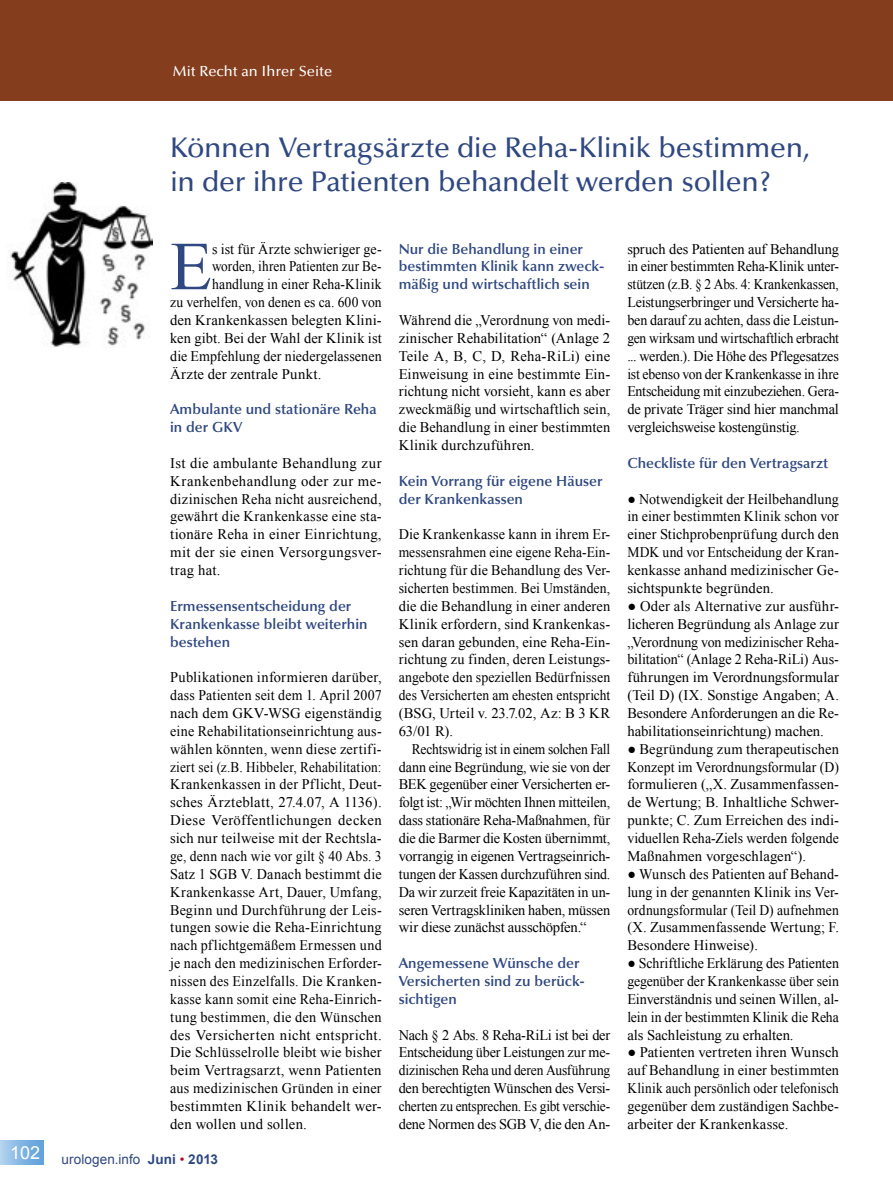
<style>
.page{position:relative;width:893px;height:1191px;background:#fff}
.page>*{position:absolute;margin:0;border:0;box-sizing:border-box;transform-origin:0 0}
.Fließtext_-_4spaltensatz{font:68.7px "Times New Roman";color:#2f4882}
.headline{font:500 28.5px/34.2px "Optima";letter-spacing:-.01em;color:#2f4882}
.t1{font:18px "Arial";color:#fff}
.Fließtext_-_4spaltensatz-2{font:14.7px/17.9px "Times New Roman";letter-spacing:.005em;color:#000;text-align:justify}
.Fließtext_-_4spaltensatz-3{font:14.7px/17.9px "Times New Roman";letter-spacing:.005em;color:#000;text-align:justify;scale:.92 1}
.Fließtext_-_4spaltensatz-4{font:14.7px/17.9px "Times New Roman";letter-spacing:.005em;color:#000;text-align:justify;scale:.96 1}
.Fließtext-Headline{font:600 14.7px/17.9px "Optima";color:#2f4882}
.Fließtext_-_4spaltensatz-5{font:14.7px/17.9px "Times New Roman";letter-spacing:.005em;color:#000;text-align:justify;scale:.95 1}
.Fließtext_-_4spaltensatz-6{font:14.7px "Times New Roman";letter-spacing:.005em;color:#000;scale:.93 1}
.Fließtext_-_4spaltensatz-7{font:14.7px "Times New Roman";letter-spacing:.005em;color:#000;scale:.9 1}
.Fließtext-Headline-2{font:500 14.7px "Optima";color:#fff}
.t2{font:13.5px "Arial";letter-spacing:.005em;color:#2f4882}
.s1{font-weight:700}
.s2{color:#be0027}
.s3{font-family:"Arial"}
</style>
<div class="page">
<div style="left:0;top:1140px;width:43px;height:24px;background:linear-gradient(to right,#b0d1ee,#5b9eda)"></div>
<div style="left:0;top:0;width:893px;height:101px;background:#843e1e"></div>
<img style="left:10px;top:183px;width:143px;height:165px">
<p class="Fließtext-Headline-2" style="left:173px;top:63px;width:161px">Mit Recht an Ihrer Seite</p>
<p class="t1" style="left:10px;top:1140px;width:32px">102</p>
<p class="headline" style="left:170px;top:131px;width:642px">Können Vertragsärzte die Reha-Klinik bestimmen, in der ihre Patienten behandelt werden sollen?</p>
<p class="Fließtext_-_4spaltensatz" style="left:170px;top:220px;width:43px">E</p>
<p class="Fließtext_-_4spaltensatz-4" style="left:212px;top:239px;width:178px">s ist für Ärzte schwieriger ge-</p>
<p class="Fließtext_-_4spaltensatz-7" style="left:212px;top:256px;width:190px">worden, ihren Patienten zur Be-</p>
<p class="Fließtext_-_4spaltensatz-6" style="left:212px;top:274px;width:184px">handlung in einer Reha-Klinik</p>
<p class="Fließtext_-_4spaltensatz-6" style="left:170px;top:292px;width:229px">zu verhelfen, von denen es ca. 600 von</p>
<p class="Fließtext_-_4spaltensatz-2" style="left:170px;top:311px;width:213px">den Krankenkassen belegten Klini-</p>
<p class="Fließtext_-_4spaltensatz-2" style="left:170px;top:329px;width:213px">ken gibt. Bei der Wahl der Klinik ist</p>
<p class="Fließtext_-_4spaltensatz-5" style="left:170px;top:346px;width:224px">die Empfehlung der niedergelassenen</p>
<p class="Fließtext_-_4spaltensatz-2" style="left:170px;top:364px;width:153px">Ärzte der zentrale Punkt.</p>
<p class="Fließtext-Headline" style="left:170px;top:400px;width:208px">Ambulante und stationäre Reha in der GKV</p>
<p class="Fließtext_-_4spaltensatz-2" style="left:170px;top:454px;width:213px">Ist die ambulante Behandlung zur Krankenbehandlung oder zur me&shy;dizinischen Reha nicht ausreichend, gewährt die Krankenkasse eine sta&shy;tionäre Reha in einer Einrichtung, mit der sie einen Versorgungsver&shy;trag hat.</p>
<p class="Fließtext-Headline" style="left:170px;top:597px;width:199px">Ermessensentscheidung der<br>Krankenkasse bleibt weiterhin bestehen</p>
<p class="Fließtext_-_4spaltensatz-2" style="left:170px;top:668px;width:213px">Publikationen informieren darüber, dass Patienten seit dem 1. April 2007 nach dem GKV-WSG eigenständig eine Rehabilitationseinrichtung aus&shy;wählen könnten, wenn diese zertifi&shy;ziert sei (z.B. Hibbeler, Rehabilitation:<br>Krankenkassen in der Pflicht, Deut&shy;sches Ärzteblatt, 27.4.07, A 1136).<br>Diese Veröffentlichungen decken sich nur teilweise mit der Rechtsla&shy;ge, denn nach wie vor gilt § 40 Abs. 3<br>Satz 1 SGB V. Danach bestimmt die Krankenkasse Art, Dauer, Umfang, Beginn und Durchführung der Leis&shy;tungen sowie die Reha-Einrichtung nach pflichtgemäßem Ermessen und je nach den medizinischen Erforder&shy;nissen des Einzelfalls. Die Kranken&shy;kasse kann somit eine Reha-Einrich&shy;tung bestimmen, die den Wünschen des Versicherten nicht entspricht.<br>Die Schlüsselrolle bleibt wie bisher beim Vertragsarzt, wenn Patienten aus medizinischen Gründen in einer bestimmten Klinik behandelt wer&shy;den wollen und sollen.</p>
<p class="t2" style="left:62px;top:1150px;width:158px">urologen.info <span class="s1">Juni</span> <span class="s2">•</span> <span class="s1">2013</span></p>
<p class="Fließtext-Headline" style="left:399px;top:240px;width:186px">Nur die Behandlung in einer</p>
<p class="Fließtext-Headline" style="left:399px;top:258px;width:207px">bestimmten Klinik kann zweck&shy;mäßig und wirtschaftlich sein</p>
<p class="Fließtext_-_4spaltensatz-2" style="left:399px;top:311px;width:213px">Während die „Verordnung von medi&shy;zinischer Rehabilitation“ (Anlage 2<br>Teile A, B, C, D, Reha-RiLi) eine Einweisung in eine bestimmte Ein&shy;richtung nicht vorsieht, kann es aber zweckmäßig und wirtschaftlich sein, die Behandlung in einer bestimmten Klinik durchzuführen.</p>
<p class="Fließtext-Headline" style="left:399px;top:472px;width:205px">Kein Vorrang für eigene Häuser der Krankenkassen</p>
<p class="Fließtext_-_4spaltensatz-2" style="left:399px;top:525px;width:213px">Die Krankenkasse kann in ihrem Er&shy;messensrahmen eine eigene Reha-Ein&shy;richtung für die Behandlung des Ver&shy;sicherten bestimmen. Bei Umständen, die die Behandlung in einer anderen Klinik erfordern, sind Krankenkas&shy;sen daran gebunden, eine Reha-Ein&shy;richtung zu finden, deren Leistungs&shy;angebote den speziellen Bedürfnissen des Versicherten am ehesten entspricht (BSG, Urteil v. 23.7.02, Az: B 3 KR 63/01 R).</p>
<p class="Fließtext_-_4spaltensatz-3" style="left:399px;top:739px;width:232px;text-indent:13px">Rechtswidrig ist in einem solchen Fall dann eine Begründung, wie sie von der BEK gegenüber einer Versicherten er&shy;folgt ist: „Wir möchten Ihnen mitteilen, dass stationäre Reha-Maßnahmen, für die die Barmer die Kosten übernimmt, vorrangig in eigenen Vertragseinrich&shy;tungen der Kassen durchzuführen sind.<br>Da wir zurzeit freie Kapazitäten in un&shy;seren Vertragskliniken haben, müssen wir diese zunächst ausschöpfen.“</p>
<p class="Fließtext-Headline" style="left:399px;top:954px;width:188px">Angemessene Wünsche der<br>Versicherten sind zu berück&shy;sichtigen</p>
<p class="Fließtext_-_4spaltensatz-2" style="left:399px;top:1025px;width:213px">Nach § 2 Abs. 8 Reha-RiLi ist bei der Entscheidung über Leistungen zur me&shy;dizinischen Reha und deren Ausführung den berechtigten Wünschen des Versi&shy;cherten zu entsprechen. Es gibt verschie&shy;dene Normen des SGB V, die den An-</p>
<p class="Fließtext_-_4spaltensatz-2" style="left:627px;top:239px;width:213px">spruch des Patienten auf Behandlung in einer bestimmten Reha-Klinik unter&shy;stützen (z.B. § 2 Abs. 4: Krankenkassen, Leistungserbringer und Versicherte ha&shy;ben darauf zu achten, dass die Leistun&shy;gen wirksam und wirtschaftlich erbracht ... werden.). Die Höhe des Pflegesatzes ist ebenso von der Krankenkasse in ihre Entscheidung mit einzubeziehen. Gera&shy;de private Träger sind hier manchmal vergleichsweise kostengünstig.</p>
<p class="Fließtext-Headline" style="left:627px;top:454px;width:202px">Checkliste für den Vertragsarzt</p>
<p class="Fließtext_-_4spaltensatz-4" style="left:627px;top:489px;width:222px"><span class="s3">●</span> Notwendigkeit der Heilbehandlung in einer bestimmten Klinik schon vor einer Stichprobenprüfung durch den MDK und vor Entscheidung der Kran&shy;kenkasse anhand medizinischer Ge&shy;sichtspunkte begründen.</p>
<p class="Fließtext_-_4spaltensatz-2" style="left:627px;top:597px;width:213px"><span class="s3">●</span> Oder als Alternative zur ausführ&shy;licheren Begründung als Anlage zur „Verordnung von medizinischer Reha&shy;bilitation“ (Anlage 2 Reha-RiLi) Aus&shy;führungen im Verordnungsformular (Teil D) (IX. Sonstige Angaben; A.<br>Besondere Anforderungen an die Re&shy;habilitationseinrichtung) machen.</p>
<p class="Fließtext_-_4spaltensatz-2" style="left:627px;top:739px;width:213px"><span class="s3">●</span> Begründung zum therapeutischen Konzept im Verordnungsformular (D) formulieren („X. Zusammenfassen&shy;de Wertung; B. Inhaltliche Schwer&shy;punkte; C. Zum Erreichen des indi&shy;viduellen Reha-Ziels werden folgende Maßnahmen vorgeschlagen“).</p>
<p class="Fließtext_-_4spaltensatz-4" style="left:627px;top:864px;width:222px"><span class="s3">●</span> Wunsch des Patienten auf Behand&shy;lung in der genannten Klinik ins Ver&shy;ordnungsformular (Teil D) aufnehmen (X. Zusammenfassende Wertung; F.<br>Besondere Hinweise).</p>
<p class="Fließtext_-_4spaltensatz-5" style="left:627px;top:954px;width:224px"><span class="s3">●</span> Schriftliche Erklärung des Patienten gegenüber der Krankenkasse über sein Einverständnis und seinen Willen, al&shy;lein in der bestimmten Klinik die Reha als Sachleistung zu erhalten.</p>
<p class="Fließtext_-_4spaltensatz-2" style="left:627px;top:1043px;width:213px"><span class="s3">●</span> Patienten vertreten ihren Wunsch auf Behandlung in einer bestimmten Klinik auch persönlich oder telefonisch gegenüber dem zuständigen Sachbe&shy;arbeiter der Krankenkasse.</p>
</div>
